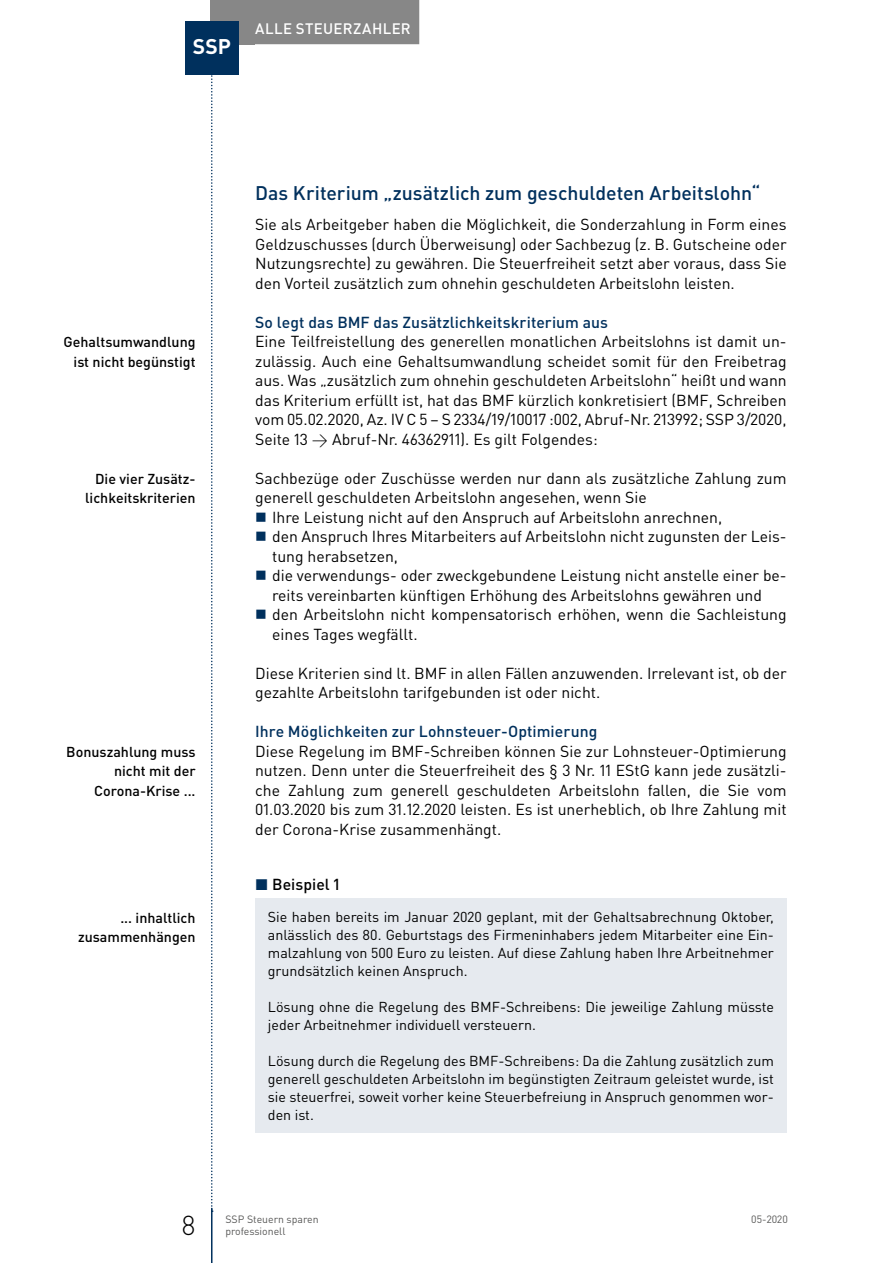
<style>
.page{position:relative;width:893px;height:1263px;background:#fff}
.page>*{position:absolute;margin:0;border:0;box-sizing:border-box;transform-origin:0 0}
.t1{font:300 27px "DIN Pro";color:#000}
.t2{font:700 21px "DIN Pro";color:#fff}
.t3{font:500 19.5px "DIN Pro";color:#00305d}
.t4{font:15.75px/19.5px "DIN Pro";color:#000;text-align:justify}
.t5{font:500 15.75px "DIN Pro";letter-spacing:.005em;color:#00305d}
.t6{font:500 15.75px "DIN Pro";letter-spacing:.005em;color:#000}
.t7{font:500 15px "DIN Pro";letter-spacing:.025em;color:#fff}
.t8{font:14.25px/18px "DIN Pro";color:#000;text-align:justify}
.t9{font:500 14.25px/19.5px "DIN Pro";color:#000;text-align:right}
.t10{font:10.5px "DIN Pro";color:#575756}
.s1{font-weight:300}
.s2{color:#00305d}
</style>
<div class="page">
<hr style="left:211px;top:1208px;width:1px;height:55px;background:#00305d">
<svg style="left:211px;top:74px;width:2px;height:1138px"></svg>
<div style="left:210px;top:0;width:45px;height:44px;background:#878787"></div>
<div style="left:247px;top:0;width:172px;height:44px;background:#878787"></div>
<div style="left:185px;top:21px;width:54px;height:53px;background:#00305d"></div>
<div style="left:255px;top:898px;width:532px;height:235px;background:#e6eaef"></div>
<h2 class="t2" style="left:193px;top:32px;width:40px">SSP</h2>
<p class="t7" style="left:255px;top:18px;width:157px">Alle Steuerzahler</p>
<p class="t9" style="left:63px;top:332px;width:134px">Gehaltsumwandlung ist nicht begünstigt</p>
<p class="t9" style="left:85px;top:468px;width:112px">Die vier Zusätz&shy;lichkeitskriterien</p>
<p class="t9" style="left:66px;top:741px;width:131px">Bonuszahlung muss nicht mit der<br>Corona-Krise ...</p>
<p class="t9" style="left:78px;top:907px;width:119px">... inhaltlich zusammenhängen</p>
<p class="t3" style="left:255px;top:180px;width:507px">Das Kriterium „zusätzlich zum geschuldeten Arbeitslohn“</p>
<p class="t4" style="left:255px;top:214px;width:533px">Sie als Arbeitgeber haben die Möglichkeit, die Sonderzahlung in Form eines Geldzuschusses (durch Überweisung) oder Sachbezug (z. B. Gutscheine oder Nutzungsrechte) zu gewähren. Die Steuerfreiheit setzt aber voraus, dass Sie den Vorteil zusätzlich zum ohnehin geschuldeten Arbeitslohn leisten.</p>
<p class="t5" style="left:255px;top:311px;width:355px">So legt das BMF das Zusätzlichkeitskriterium aus</p>
<p class="t4" style="left:255px;top:331px;width:533px">Eine Teilfreistellung des generellen monatlichen Arbeitslohns ist damit un&shy;zulässig. Auch eine Gehaltsumwandlung scheidet somit für den Freibetrag aus. Was „zusätzlich zum ohnehin geschuldeten Arbeitslohn“ heißt und wann das Kriterium erfüllt ist, hat das BMF kürzlich konkretisiert (BMF, Schreiben vom 05.02.2020, Az. IV C 5 – S 2334/19/10017 :002, Abruf-Nr. 213992; SSP 3/2020, Seite 13 <span class="s1">→</span> Abruf-Nr. 46362911). Es gilt Folgendes:</p>
<p class="t4" style="left:255px;top:468px;width:533px">Sachbezüge oder Zuschüsse werden nur dann als zusätzliche Zahlung zum</p>
<p class="t4" style="left:255px;top:487px;width:393px">generell geschuldeten Arbeitslohn angesehen, wenn Sie</p>
<p class="t4" style="left:272px;top:507px;width:452px">Ihre Leistung nicht auf den Anspruch auf Arbeitslohn anrechnen,</p>
<p class="t4" style="left:272px;top:526px;width:516px">den Anspruch Ihres Mitarbeiters auf Arbeitslohn nicht zugunsten der Leis-</p>
<p class="t4" style="left:272px;top:546px;width:127px">tung herabsetzen,</p>
<p class="t4" style="left:272px;top:565px;width:516px">die verwendungs- oder zweckgebundene Leistung nicht anstelle einer be-</p>
<p class="t4" style="left:272px;top:585px;width:491px">reits vereinbarten künftigen Erhöhung des Arbeitslohns gewähren und</p>
<p class="t4" style="left:272px;top:604px;width:516px">den Arbeitslohn nicht kompensatorisch erhöhen, wenn die Sachleistung</p>
<p class="t4" style="left:272px;top:624px;width:147px">eines Tages wegfällt.</p>
<p class="t4" style="left:255px;top:663px;width:533px">Diese Kriterien sind lt. BMF in allen Fällen anzuwenden. Irrelevant ist, ob der gezahlte Arbeitslohn tarifgebunden ist oder nicht.</p>
<p class="t5" style="left:255px;top:721px;width:344px">Ihre Möglichkeiten zur Lohnsteuer-Optimierung</p>
<p class="t4" style="left:255px;top:741px;width:533px">Diese Regelung im BMF-Schreiben können Sie zur Lohnsteuer-Optimierung nutzen. Denn unter die Steuerfreiheit des § 3 Nr. 11 EStG kann jede zusätzli&shy;che Zahlung zum generell geschuldeten Arbeitslohn fallen, die Sie vom 01.03.2020 bis zum 31.12.2020 leisten. Es ist unerheblich, ob Ihre Zahlung mit der Corona-Krise zusammenhängt.</p>
<p class="t6" style="left:255px;top:873px;width:86px"><span class="s2">◼</span> Beispiel 1</p>
<p class="t8" style="left:268px;top:907px;width:508px">Sie haben bereits im Januar 2020 geplant, mit der Gehaltsabrechnung Oktober, anlässlich des 80. Geburtstags des Firmeninhabers jedem Mitarbeiter eine Ein&shy;malzahlung von 500 Euro zu leisten. Auf diese Zahlung haben Ihre Arbeitnehmer grundsätzlich keinen Anspruch.</p>
<p class="t8" style="left:268px;top:997px;width:508px">Lösung ohne die Regelung des BMF-Schreibens: Die jeweilige Zahlung müsste jeder Arbeitnehmer individuell versteuern.</p>
<p class="t8" style="left:268px;top:1051px;width:507px">Lösung durch die Regelung des BMF-Schreibens: Da die Zahlung zusätzlich zum generell geschuldeten Arbeitslohn im begünstigten Zeitraum geleistet wurde, ist sie steuerfrei, soweit vorher keine Steuerbefreiung in Anspruch genommen wor&shy;den ist.</p>
<h1 class="t1" style="left:181px;top:1207px;width:16px">8</h1>
<p class="t10" style="left:225px;top:1212px;width:95px">SSP Steuern sparen</p>
<p class="t10" style="left:751px;top:1212px;width:38px">05-2020</p>
<p class="t10" style="left:225px;top:1224px;width:62px">professionell</p>
</div>
